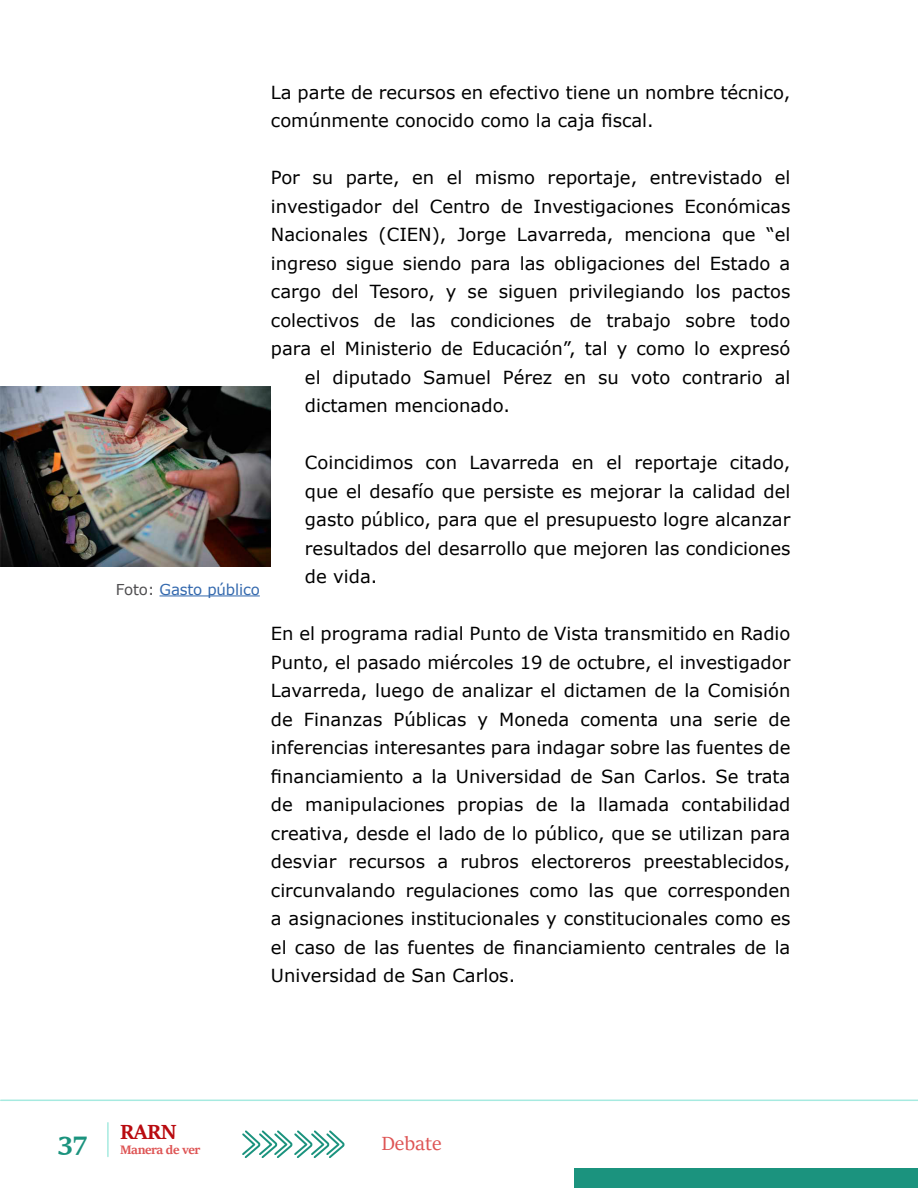
<style>
.page{position:relative;width:918px;height:1188px;background:#fff}
.page>*{position:absolute;margin:0;border:0;box-sizing:border-box;transform-origin:0 0}
.t1{font:700 28.5px "Sitka Heading";color:#1b937e}
.t2{font:700 22.5px "Sitka Heading";color:#b90b10}
.t3{font:21px "Sitka Heading";color:#de5454}
.t4{font:18px/28.5px "Verdana";color:#000;text-align:justify}
.t5{font:15px "Verdana";letter-spacing:-.01em;color:#3469ae}
.t6{font:700 13.5px "Sitka Heading";letter-spacing:-.03em;color:#de5454}
.s1{color:#4f4e50}
</style>
<div class="page">
<div style="left:574px;top:1168px;width:344px;height:20px;background:#1b937e"></div>
<svg style="left:242px;top:1130px;width:103px;height:28px"></svg>
<hr style="left:1px;top:1100px;width:917px;height:1px;background:#a6eae0">
<hr style="left:107px;top:1123px;width:2px;height:34px;background:#a6eae0">
<hr style="left:160px;top:596px;width:100px;height:1px;background:#3469ae">
<img style="left:0;top:386px;width:271px;height:181px">
<p class="t4" style="left:271px;top:78px;width:521px">La parte de recursos en efectivo tiene un nombre técnico, comúnmente conocido como la caja fiscal.</p>
<p class="t4" style="left:271px;top:163px;width:521px">Por su parte, en el mismo reportaje, entrevistado el</p>
<p class="t4" style="left:271px;top:192px;width:521px">investigador del Centro de Investigaciones Económicas</p>
<p class="t4" style="left:271px;top:220px;width:521px">Nacionales (CIEN), Jorge Lavarreda, menciona que “el</p>
<p class="t4" style="left:271px;top:249px;width:521px">ingreso sigue siendo para las obligaciones del Estado a</p>
<p class="t4" style="left:271px;top:277px;width:521px">cargo del Tesoro, y se siguen privilegiando los pactos</p>
<p class="t4" style="left:271px;top:306px;width:521px">colectivos de las condiciones de trabajo sobre todo</p>
<p class="t4" style="left:271px;top:334px;width:521px">para el Ministerio de Educación”, tal y como lo expresó</p>
<p class="t4" style="left:305px;top:363px;width:487px">el diputado Samuel Pérez en su voto contrario al</p>
<p class="t4" style="left:305px;top:391px;width:206px">dictamen mencionado.</p>
<p class="t5" style="left:116px;top:579px;width:145px"><span class="s1">Foto:</span> Gasto público</p>
<p class="t4" style="left:305px;top:448px;width:487px">Coincidimos con Lavarreda en el reportaje citado, que el desafío que persiste es mejorar la calidad del gasto público, para que el presupuesto logre alcanzar resultados del desarrollo que mejoren las condiciones de vida.</p>
<p class="t4" style="left:271px;top:619px;width:521px">En el programa radial Punto de Vista transmitido en Radio Punto, el pasado miércoles 19 de octubre, el investigador Lavarreda, luego de analizar el dictamen de la Comisión de Finanzas Públicas y Moneda comenta una serie de inferencias interesantes para indagar sobre las fuentes de financiamiento a la Universidad de San Carlos. Se trata de manipulaciones propias de la llamada contabilidad creativa, desde el lado de lo público, que se utilizan para desviar recursos a rubros electoreros preestablecidos, circunvalando regulaciones como las que corresponden a asignaciones institucionales y constitucionales como es el caso de las fuentes de financiamiento centrales de la Universidad de San Carlos.</p>
<p class="t2" style="left:120px;top:1115px;width:58px">RARN</p>
<h1 class="t1" style="left:58px;top:1120px;width:31px">37</h1>
<p class="t3" style="left:381px;top:1128px;width:62px">Debate</p>
<p class="t6" style="left:120px;top:1139px;width:82px">Manera de ver</p>
</div>
